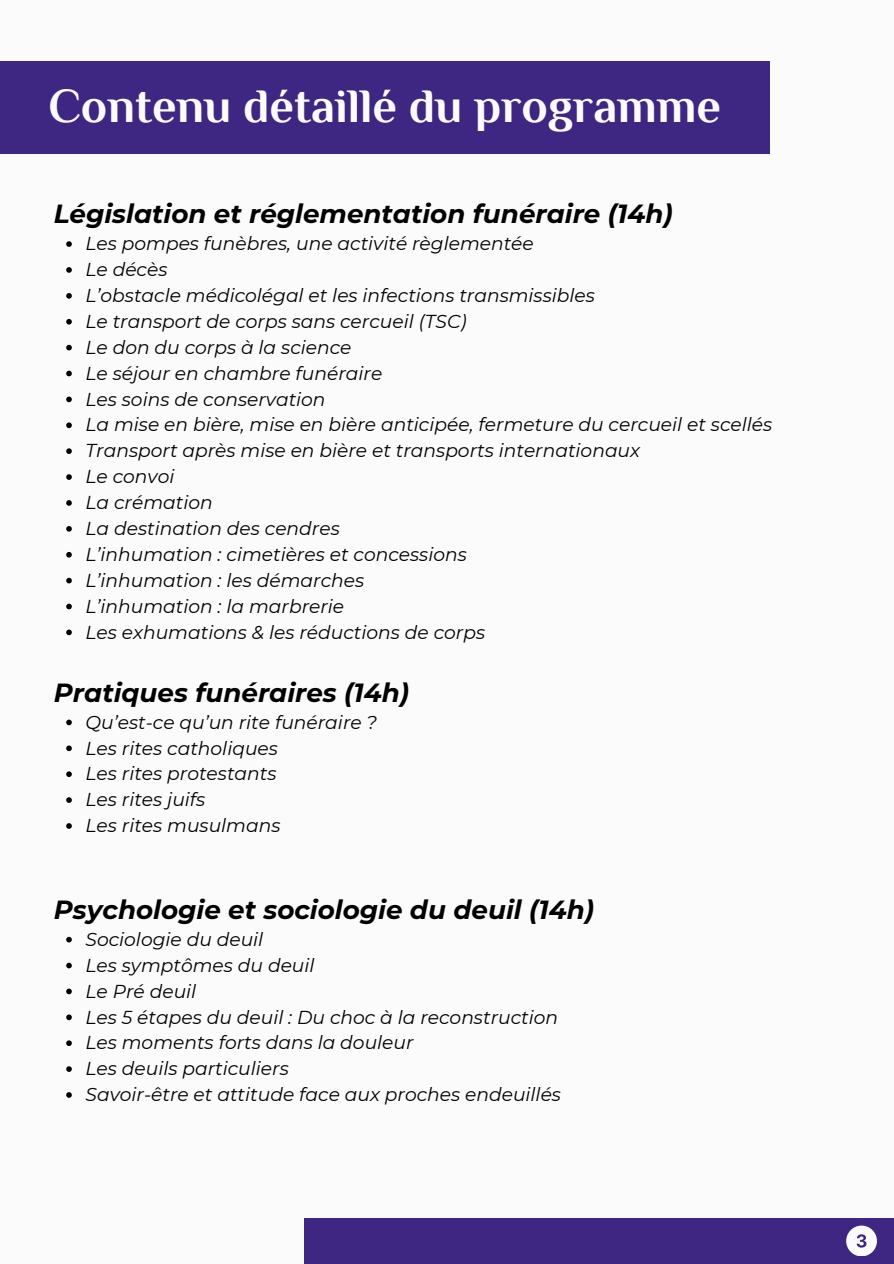
<style>
.page{position:relative;width:894px;height:1264px;background:#fff}
.page>*{position:absolute;margin:0;border:0;box-sizing:border-box;transform-origin:0 0}
.t1{font:700 48px "Philosopher";color:#fcfbfc}
.t2{font:italic 700 26.1px "Montserrat";color:#000}
.t3{font:italic 18.6px "Montserrat";color:#000}
</style>
<div class="page">
<div style="left:0;top:0;width:893px;height:1263px;background:#fcfbfc"></div>
<svg style="left:66px;top:241px;width:6px;height:6px"></svg>
<svg style="left:66px;top:267px;width:6px;height:6px"></svg>
<svg style="left:66px;top:293px;width:6px;height:6px"></svg>
<svg style="left:66px;top:319px;width:6px;height:5px"></svg>
<svg style="left:66px;top:345px;width:6px;height:5px"></svg>
<svg style="left:66px;top:371px;width:6px;height:5px"></svg>
<svg style="left:66px;top:396px;width:6px;height:6px"></svg>
<svg style="left:66px;top:422px;width:6px;height:6px"></svg>
<svg style="left:66px;top:448px;width:6px;height:6px"></svg>
<svg style="left:66px;top:474px;width:6px;height:6px"></svg>
<svg style="left:66px;top:500px;width:6px;height:6px"></svg>
<svg style="left:66px;top:526px;width:6px;height:5px"></svg>
<svg style="left:66px;top:552px;width:6px;height:5px"></svg>
<svg style="left:66px;top:578px;width:6px;height:5px"></svg>
<svg style="left:66px;top:603px;width:6px;height:6px"></svg>
<svg style="left:66px;top:629px;width:6px;height:6px"></svg>
<svg style="left:66px;top:719px;width:6px;height:6px"></svg>
<svg style="left:66px;top:745px;width:6px;height:6px"></svg>
<svg style="left:66px;top:771px;width:6px;height:6px"></svg>
<svg style="left:66px;top:797px;width:6px;height:6px"></svg>
<svg style="left:66px;top:823px;width:6px;height:5px"></svg>
<svg style="left:66px;top:936px;width:6px;height:6px"></svg>
<svg style="left:66px;top:962px;width:6px;height:6px"></svg>
<svg style="left:66px;top:988px;width:6px;height:6px"></svg>
<svg style="left:66px;top:1014px;width:6px;height:6px"></svg>
<svg style="left:66px;top:1040px;width:6px;height:6px"></svg>
<svg style="left:66px;top:1066px;width:6px;height:5px"></svg>
<svg style="left:66px;top:1092px;width:6px;height:5px"></svg>
<div style="left:304px;top:1218px;width:589px;height:45px;background:#3d2782"></div>
<div style="left:0;top:61px;width:769px;height:93px;background:#3d2782"></div>
<svg style="left:846px;top:1225px;width:30px;height:30px"></svg>
<p class="t1" style="left:48px;top:80px;width:674px">Contenu détaillé du programme</p>
<p class="t2" style="left:54px;top:198px;width:620px">Législation et réglementation funéraire (14h)</p>
<h1 class="t3" style="left:85px;top:232px;width:449px">Les pompes funèbres, une activité règlementée</h1>
<h2 class="t3" style="left:85px;top:258px;width:83px">Le décès</h2>
<p class="t3" style="left:85px;top:284px;width:511px">L’obstacle médicolégal et les infections transmissibles</p>
<p class="t3" style="left:85px;top:310px;width:382px">Le transport de corps sans cercueil (TSC)</p>
<p class="t3" style="left:85px;top:336px;width:267px">Le don du corps à la science</p>
<p class="t3" style="left:85px;top:362px;width:298px">Le séjour en chambre funéraire</p>
<p class="t3" style="left:85px;top:387px;width:241px">Les soins de conservation</p>
<p class="t3" style="left:85px;top:413px;width:688px">La mise en bière, mise en bière anticipée, fermeture du cercueil et scellés</p>
<p class="t3" style="left:85px;top:439px;width:556px">Transport après mise en bière et transports internationaux</p>
<p class="t3" style="left:85px;top:465px;width:90px">Le convoi</p>
<p class="t3" style="left:85px;top:491px;width:129px">La crémation</p>
<p class="t3" style="left:85px;top:517px;width:256px">La destination des cendres</p>
<p class="t3" style="left:85px;top:543px;width:383px">L’inhumation : cimetières et concessions</p>
<p class="t3" style="left:85px;top:569px;width:280px">L’inhumation : les démarches</p>
<p class="t3" style="left:85px;top:594px;width:260px">L’inhumation : la marbrerie</p>
<p class="t3" style="left:85px;top:620px;width:401px">Les exhumations &amp; les réductions de corps</p>
<p class="t2" style="left:54px;top:676px;width:357px">Pratiques funéraires (14h)</p>
<p class="t3" style="left:85px;top:710px;width:293px">Qu’est-ce qu’un rite funéraire ?</p>
<h2 class="t3" style="left:85px;top:736px;width:194px">Les rites catholiques</h2>
<p class="t3" style="left:85px;top:762px;width:192px">Les rites protestants</p>
<p class="t3" style="left:85px;top:788px;width:121px">Les rites juifs</p>
<p class="t3" style="left:85px;top:814px;width:196px">Les rites musulmans</p>
<p class="t2" style="left:54px;top:893px;width:541px">Psychologie et sociologie du deuil (14h)</p>
<p class="t3" style="left:85px;top:927px;width:179px">Sociologie du deuil</p>
<h2 class="t3" style="left:85px;top:953px;width:230px">Les symptômes du deuil</h2>
<p class="t3" style="left:85px;top:979px;width:112px">Le Pré deuil</p>
<p class="t3" style="left:85px;top:1005px;width:474px">Les 5 étapes du deuil : Du choc à la reconstruction</p>
<p class="t3" style="left:85px;top:1031px;width:329px">Les moments forts dans la douleur</p>
<p class="t3" style="left:85px;top:1057px;width:205px">Les deuils particuliers</p>
<p class="t3" style="left:85px;top:1083px;width:477px">Savoir-être et attitude face aux proches endeuillés</p>
</div>
